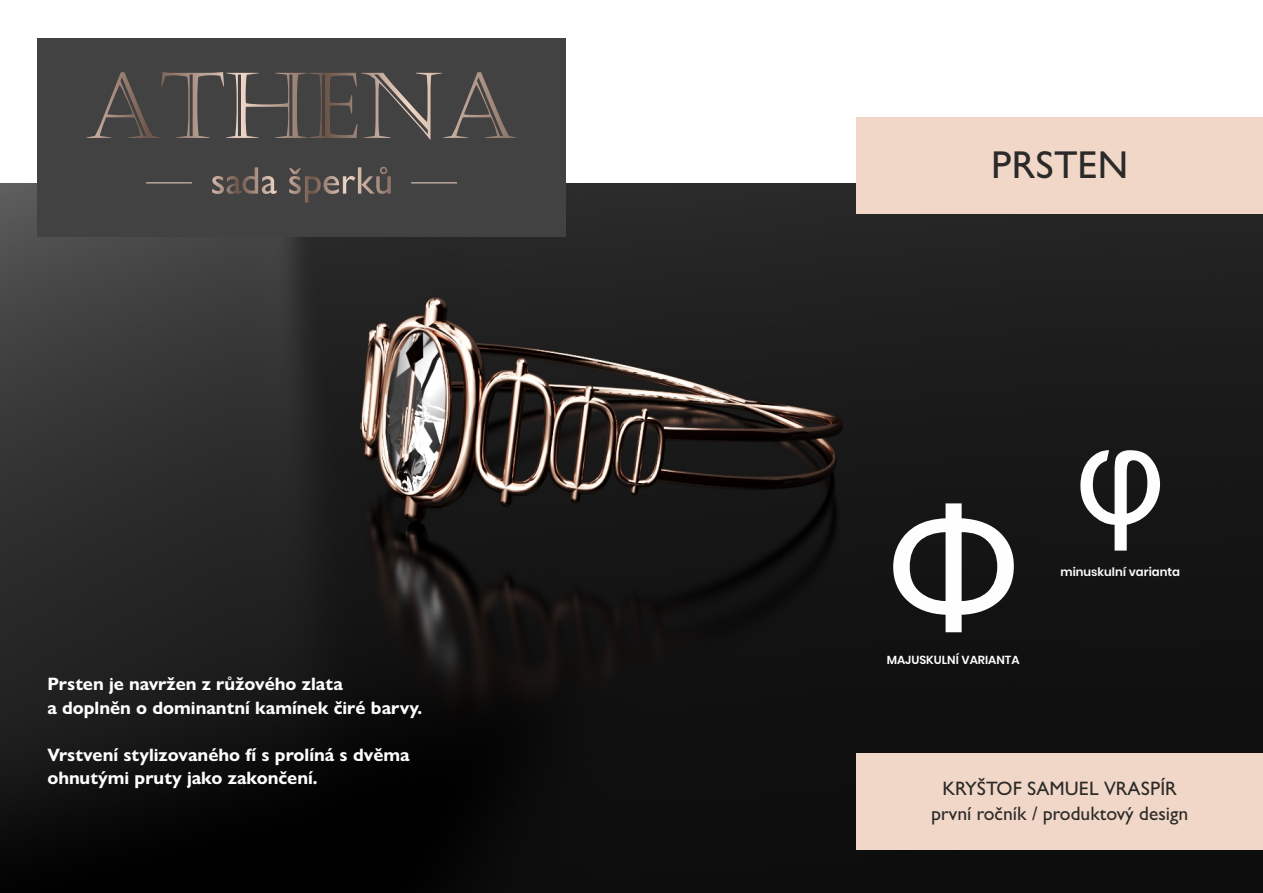
<style>
.page{position:relative;width:1263px;height:893px;background:#fff}
.page>*{position:absolute;margin:0;border:0;box-sizing:border-box;transform-origin:0 0}
.t1{font:168.9px "Arial";color:#fefefe}
.t2{font:137.7px "Arial";color:#fefefe}
.t3{font:39px "Gill Sans Nova";color:#2b2a29}
.t4{font:19.5px/25.3px "Gill Sans Nova";color:#2b2a29;text-align:center}
.t5{font:700 18px/23.4px "Gill Sans Nova";color:#fefefe}
.t6{font:600 11.7px "Poppins";color:#fefefe}
</style>
<div class="page">
<img style="left:0;top:183px;width:1263px;height:710px">
<div style="left:38px;top:38px;width:527px;height:199px;background:#434242"></div>
<svg style="left:86px;top:72px;width:431px;height:68px"></svg>
<svg style="left:212px;top:166px;width:179px;height:37px"></svg>
<hr style="left:146px;top:182px;width:46px;height:1px;background:#f1d7c7">
<hr style="left:411px;top:182px;width:46px;height:1px;background:#f1d7c7">
<div style="left:857px;top:753px;width:406px;height:96px;background:#f1d7c7"></div>
<div style="left:857px;top:117px;width:406px;height:96px;background:#f1d7c7"></div>
<p class="t5" style="left:47px;top:674px;width:376px">Prsten je navržen z růžového zlata<br>a doplněn o dominantní kamínek čiré barvy.</p>
<p class="t5" style="left:47px;top:745px;width:364px">Vrstvení stylizovaného fí s prolíná s dvěma ohnutými pruty jako zakončení.</p>
<h3 class="t3" style="left:991px;top:152px;width:139px">PRSTEN</h3>
<h1 class="t1" style="left:886px;top:505px;width:136px">Φ</h1>
<p class="t6" style="left:887px;top:651px;width:134px">MAJUSKULNÍ VARIANTA</p>
<h2 class="t2" style="left:1076px;top:423px;width:91px">φ</h2>
<p class="t6" style="left:1060px;top:563px;width:121px">minuskulní varianta</p>
<p class="t4" style="left:931px;top:778px;width:259px">KRYŠTOF SAMUEL VRASPÍR první ročník / produktový design</p>
</div>
